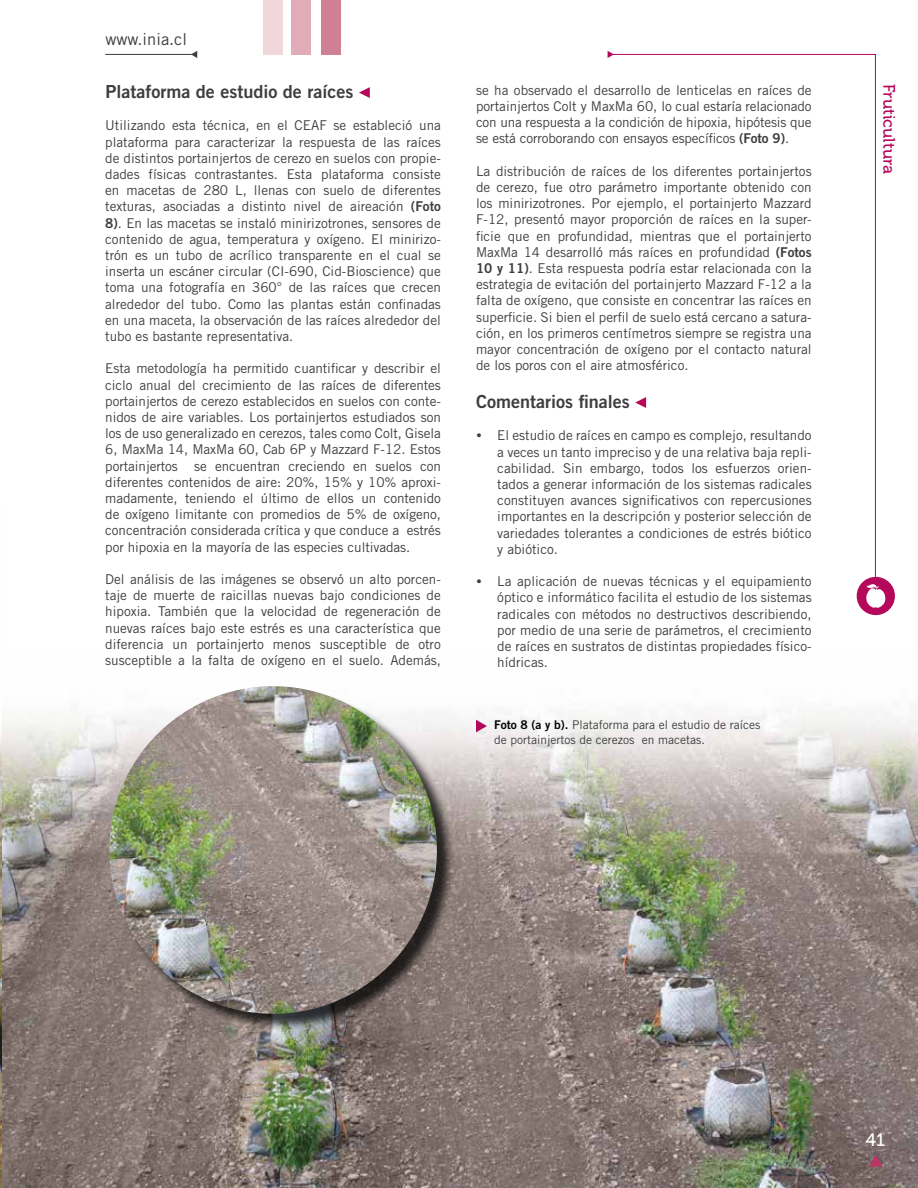
<style>
.page{position:relative;width:918px;height:1188px;background:#fff}
.page>*{position:absolute;margin:0;border:0;box-sizing:border-box;transform-origin:0 0}
.t1{font:18px "Trade Gothic LT Std Bd 2";color:#3e3d40}
.t2{font:18px "Museo 500";color:#fff}
.t3{font:16.5px "Museo 500";color:#b6085b}
.t4{font:16.5px "Trade Gothic LT Std";color:#3e3d40}
.t5{font:13.5px/16.2px "Trade Gothic LT Std";color:#3e3d40;text-align:justify}
.t6{font:12px/15px "Trade Gothic LT Std";color:#3e3d40}
.s1{font-family:"Trade Gothic LT Std Bd 2"}
.s2{font-family:"Museo Sans 300"}
.s3{font-family:"Trade Gothic LT Std Bd 2";color:#000}
</style>
<div class="page">
<div style="left:263px;top:0;width:20px;height:54px;background:#efd7db"></div>
<div style="left:291px;top:0;width:20px;height:54px;background:#dfacb8"></div>
<div style="left:321px;top:0;width:20px;height:54px;background:#d07f94"></div>
<svg style="left:191px;top:51px;width:6px;height:7px"></svg>
<hr style="left:105px;top:54px;width:92px;height:1px;background:#3e3d40">
<img style="left:2px;top:686px;width:916px;height:502px">
<img style="left:0;top:736px;width:2px;height:452px">
<svg style="left:869px;top:1155px;width:14px;height:12px"></svg>
<svg style="left:614px;top:54px;width:262px;height:524px"></svg>
<svg style="left:608px;top:51px;width:6px;height:7px"></svg>
<div style="left:857px;top:577px;width:38px;height:38px;background:#b6085b;border-radius:50%"></div>
<svg style="left:866px;top:584px;width:20px;height:24px"></svg>
<div style="left:111px;top:689px;width:344px;height:343px;background:#000;opacity:.75"></div>
<img style="left:109px;top:686px;width:328px;height:328px;border-radius:164px">
<svg style="left:359px;top:87px;width:11px;height:11px"></svg>
<svg style="left:635px;top:397px;width:11px;height:11px"></svg>
<svg style="left:476px;top:720px;width:11px;height:12px"></svg>
<p class="t4" style="left:106px;top:29px;width:83px">www.inia.cl</p>
<h1 class="t1" style="left:105px;top:80px;width:249px">Plataforma de estudio de raíces</h1>
<p class="t5" style="left:105px;top:117px;width:337px">Utilizando esta técnica, en el CEAF se estableció una plataforma para caracterizar la respuesta de las raíces de distintos portainjertos de cerezo en suelos con propie&shy;dades físicas contrastantes. Esta plataforma consiste en macetas de 280 L, llenas con suelo de diferentes texturas, asociadas a distinto nivel de aireación <span class="s1">(Foto 8)</span>. En las macetas se instaló minirizotrones, sensores de contenido de agua, temperatura y oxígeno. El minirizo&shy;trón es un tubo de acrílico transparente en el cual se inserta un escáner circular (CI-690, Cid-Bioscience) que toma una fotografía en 360° de las raíces que crecen alrededor del tubo. Como las plantas están confinadas en una maceta, la observación de las raíces alrededor del tubo es bastante representativa.</p>
<p class="t5" style="left:105px;top:360px;width:337px">Esta metodología ha permitido cuantificar y describir el ciclo anual del crecimiento de las raíces de diferentes portainjertos de cerezo establecidos en suelos con conte&shy;nidos de aire variables. Los portainjertos estudiados son los de uso generalizado en cerezos, tales como Colt, Gisela 6, MaxMa 14, MaxMa 60, Cab 6P y Mazzard F-12. Estos portainjertos se encuentran creciendo en suelos con diferentes contenidos de aire: 20%, 15% y 10% aproxi&shy;madamente, teniendo el último de ellos un contenido de oxígeno limitante con promedios de 5% de oxígeno, concentración considerada crítica y que conduce a estrés por hipoxia en la mayoría de las especies cultivadas.</p>
<p class="t5" style="left:105px;top:571px;width:337px">Del análisis de las imágenes se observó un alto porcen&shy;taje de muerte de raicillas nuevas bajo condiciones de hipoxia. También que la velocidad de regeneración de nuevas raíces bajo este estrés es una característica que diferencia un portainjerto menos susceptible de otro susceptible a la falta de oxígeno en el suelo. Además,</p>
<p class="t5" style="left:476px;top:82px;width:337px">se ha observado el desarrollo de lenticelas en raíces de portainjertos Colt y MaxMa 60, lo cual estaría relacionado con una respuesta a la condición de hipoxia, hipótesis que se está corroborando con ensayos específicos <span class="s1">(Foto 9)</span>.</p>
<p class="t5" style="left:476px;top:163px;width:337px">La distribución de raíces de los diferentes portainjertos de cerezo, fue otro parámetro importante obtenido con los minirizotrones. Por ejemplo, el portainjerto Mazzard F-12, presentó mayor proporción de raíces en la super&shy;ficie que en profundidad, mientras que el portainjerto MaxMa 14 desarrolló más raíces en profundidad <span class="s1">(Fotos 10 y 11)</span>. Esta respuesta podría estar relacionada con la estrategia de evitación del portainjerto Mazzard F-12 a la falta de oxígeno, que consiste en concentrar las raíces en superficie. Si bien el perfil de suelo está cercano a satura&shy;ción, en los primeros centímetros siempre se registra una mayor concentración de oxígeno por el contacto natural de los poros con el aire atmosférico.</p>
<h1 class="t1" style="left:476px;top:390px;width:155px">Comentarios finales</h1>
<p class="t5" style="left:497px;top:427px;width:316px;text-indent:-21px"><span class="s2">•</span> El estudio de raíces en campo es complejo, resultando a veces un tanto impreciso y de una relativa baja repli&shy;cabilidad. Sin embargo, todos los esfuerzos orien&shy;tados a generar información de los sistemas radicales constituyen avances significativos con repercusiones importantes en la descripción y posterior selección de variedades tolerantes a condiciones de estrés biótico y abiótico.</p>
<p class="t5" style="left:497px;top:573px;width:316px;text-indent:-21px"><span class="s2">•</span> La aplicación de nuevas técnicas y el equipamiento óptico e informático facilita el estudio de los sistemas radicales con métodos no destructivos describiendo, por medio de una serie de parámetros, el crecimiento de raíces en sustratos de distintas propiedades físico&shy;hídricas.</p>
<p class="t6" style="left:494px;top:717px;width:268px"><span class="s3">Foto 8 (a y b).</span> Plataforma para el estudio de raíces de portainjertos de cerezos en macetas.</p>
<p class="t3" style="left:898px;top:84px;width:91px;rotate:90deg">Fruticultura</p>
<h1 class="t2" style="left:866px;top:1130px;width:21px">41</h1>
</div>
